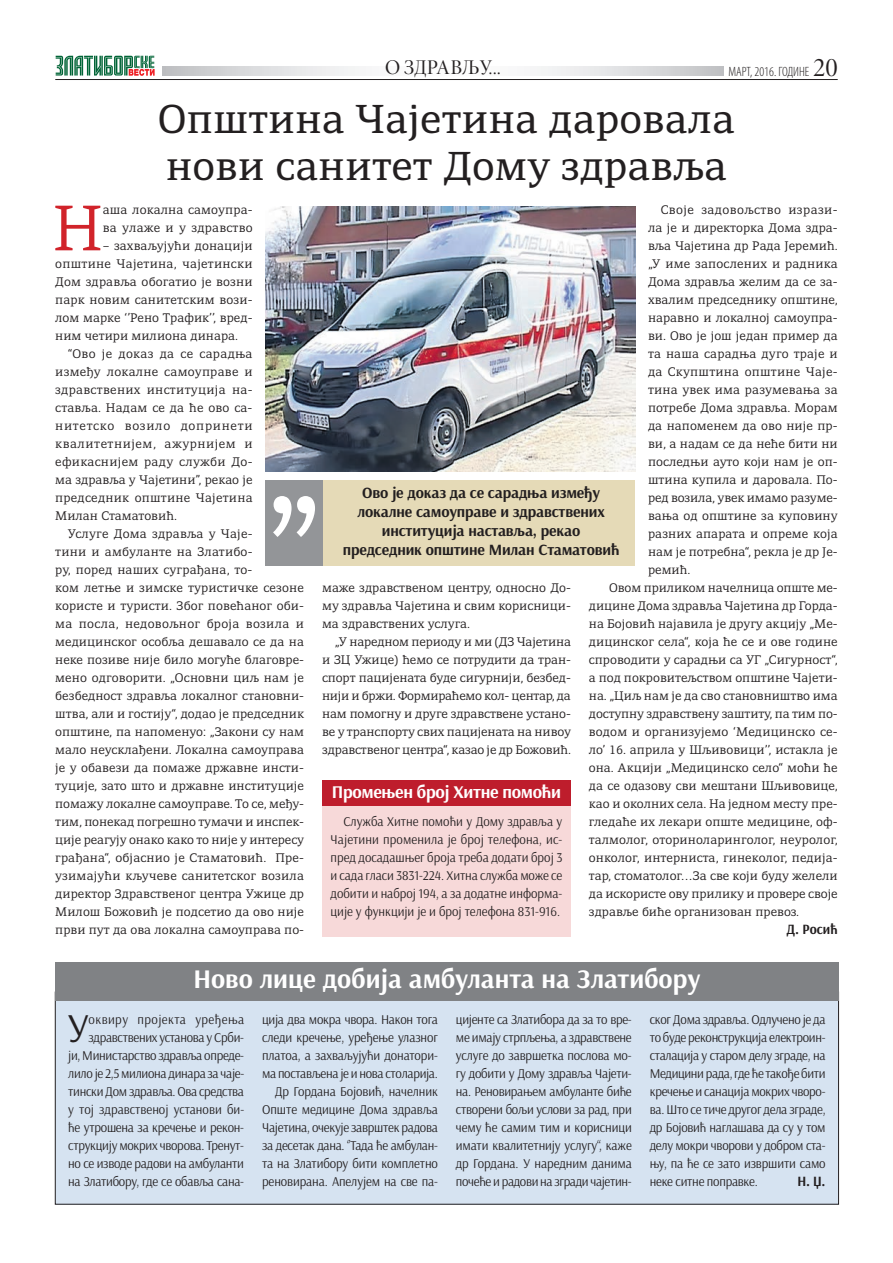
<style>
.page{position:relative;width:893px;height:1263px;background:#fff}
.page>*{position:absolute;margin:0;border:0;box-sizing:border-box;transform-origin:0 0}
.t1{font:300 61.95px "Adamant";color:#d1232a}
.t2{font:41.25px "Arsenal";color:#231f20;scale:.95 1}
.t3{font:39px/46.8px "Adamant";color:#231f20}
.t4{font:700 27px "Arsenal";color:#fff}
.t5{font:21px "Minion Pro Disp";color:#231f20}
.t6{font:700 18px "Arsenal";letter-spacing:-.02em;color:#fff}
.t7{font:700 15.75px/18.9px "Arsenal";letter-spacing:-.01em;color:#231f20;text-align:center}
.t8{font:700 14.25px "Arsenal";color:#231f20;scale:.95 1}
.t9{font:13.5px/18px "Arsenal";letter-spacing:-.02em;color:#231f20;text-align:justify;scale:.95 1}
.t10{font:300 condensed 13.5px "Myriad Pro";color:#231f20}
.t11{font:300 12px/18px "Adamant";color:#231f20;text-align:justify}
.t12{font:300 12px "Adamant";letter-spacing:.035em;color:#231f20}
.t13{font:300 12px "Adamant";letter-spacing:.02em;color:#231f20}
.s1{font-family:"Minion Pro Disp";font-weight:400;font-stretch:normal;font-size:27px}
</style>
<div class="page">
<svg style="left:55px;top:55px;width:100px;height:21px"></svg>
<hr style="left:55px;top:79px;width:783px;height:1px;background:#231f20">
<svg style="left:163px;top:67px;width:560px;height:9px"></svg>
<div style="left:55px;top:992px;width:783px;height:212px;background:#d6e3f1"></div>
<img style="left:265px;top:207px;width:370px;height:264px">
<div style="left:265px;top:480px;width:370px;height:85px;background:#e5dab7"></div>
<div style="left:265px;top:480px;width:58px;height:85px;background:#939598"></div>
<svg style="left:273px;top:496px;width:42px;height:41px"></svg>
<div style="left:55px;top:962px;width:784px;height:38px;background:#808285"></div>
<div style="left:322px;top:780px;width:249px;height:26px;background:#be1d2c"></div>
<div style="left:322px;top:806px;width:249px;height:130px;background:#f7d9d9"></div>
<h3 class="t5" style="left:385px;top:54px;width:117px">О ЗДРАВЉУ...</h3>
<p class="t10" style="left:728px;top:63px;width:111px">МАРТ, 2016. ГОДИНЕ <span class="s1">20</span></p>
<h3 class="t3" style="left:158px;top:96px;width:579px">Оп шти на Ча је ти на да ро ва ла но ви са ни тет До му здра вља</h3>
<h1 class="t1" style="left:53px;top:192px;width:51px">Н</h1>
<p class="t11" style="left:103px;top:201px;width:151px">а ша ло кал на само у пра&shy;ва улаже и у здравство</p>
<p class="t11" style="left:55px;top:237px;width:199px;text-indent:48px">– захваљујући донацији општине Чајетина, чајетински Дом здравља обогатио је возни парк новим санитетским вози&shy;лом мар ке ‘’Ре но Тра фик’’, вред&shy;ним че ти ри ми ли о на ди на ра.</p>
<p class="t11" style="left:55px;top:345px;width:199px;text-indent:13px">“Ово је доказ да се сарад ња између локалне само у пра ве и здравствених институција на&shy;ставља. Надам се да ће ово са&shy;нитетско возило доприне ти квалитетнијем, ажурнијем и ефикаснијем раду служби До&shy;ма здра вља у Ча је ти ни”, ре као је председник општине Чајети на Ми лан Ста ма то вић.</p>
<p class="t11" style="left:55px;top:525px;width:250px;text-align:left;text-indent:13px">Услуге Дома здравља у Чаје-<br>тини и амбуланте на Златибо-<br>ру, поред наших суграђана, то-<br>ком летње и зимске туристичке сезо не користе и туристи. Због повећаног оби&shy;ма посла, недовољног броја возила и медицинског особља дешавало се да на не ке по зи ве ни је би ло мо гу ће бла го вре&shy;мено одговорити. „Основни циљ нам је без бед ност здра вља ло кал ног ста нов ни&shy;штва, али и го сти ју“, до дао је пред сед ник оп шти не, па на по ме нуо: „За ко ни су нам ма ло не ус кла ђе ни. Ло кал на са мо у пра ва је у обавези да помаже државне инсти&shy;ту ци је, за то што и др жав не ин сти ту ци је помажу локалне само у праве. То се, међу&shy;тим, понекад погрешно тумачи и инспек&shy;ције ре а гују онако како то није у интересу грађана“, објаснио је Стаматовић. Пре&shy;у зимајући кључеве санитетског вози ла ди рек тор Здрав стве ног цен тра Ужи це др Ми лош Бо жо вић је под се тио да ово ни је пр ви пут да ова ло кал на са мо у пра ва по-</p>
<p class="t12" style="left:661px;top:203px;width:178px">Своје задовољство изрази-</p>
<p class="t11" style="left:648px;top:219px;width:191px">ла је и директорка Дома здра-</p>
<p class="t11" style="left:648px;top:237px;width:191px">вља Ча је ти на др Ра да Је ре мић.</p>
<p class="t11" style="left:648px;top:255px;width:191px">„У име запослених и радни ка</p>
<p class="t11" style="left:648px;top:273px;width:191px">До ма здра вља же лим да се за-</p>
<p class="t11" style="left:648px;top:291px;width:191px">хва лим пред сед ни ку оп шти не,</p>
<p class="t11" style="left:648px;top:309px;width:191px">на рав но и ло кал ној са мо у пра-</p>
<p class="t11" style="left:648px;top:327px;width:191px">ви. Ово је још је дан при мер да</p>
<p class="t11" style="left:648px;top:345px;width:191px">та наша сарадња дуго траје и</p>
<p class="t13" style="left:648px;top:365px;width:191px">да Скупштина општине Чаје-</p>
<p class="t11" style="left:648px;top:381px;width:191px">тина увек има раз у мевања за</p>
<p class="t11" style="left:648px;top:399px;width:191px">по тре бе До ма здра вља. Мо рам</p>
<p class="t11" style="left:648px;top:417px;width:191px">да напоменем да ово није пр-</p>
<p class="t11" style="left:648px;top:435px;width:191px">ви, а на дам се да не ће би ти ни</p>
<p class="t11" style="left:648px;top:453px;width:191px">последњи ауто који нам је оп-</p>
<p class="t11" style="left:648px;top:471px;width:191px">шти на ку пи ла и да ро ва ла. По-</p>
<p class="t11" style="left:648px;top:489px;width:191px">ред возила, увек имамо раз у ме-</p>
<p class="t11" style="left:648px;top:507px;width:191px">вања од општине за купови ну</p>
<p class="t11" style="left:648px;top:525px;width:191px">разних апарата и опреме ко ја</p>
<p class="t11" style="left:648px;top:543px;width:191px">нам је по треб на“, ре кла је др Је-</p>
<p class="t11" style="left:648px;top:561px;width:44px">ре мић.</p>
<p class="t11" style="left:609px;top:579px;width:230px">Овом приликом начелница опште ме-</p>
<p class="t11" style="left:589px;top:597px;width:250px">дицине Дома здравља Чајетина др Горда-</p>
<p class="t11" style="left:589px;top:615px;width:250px">на Бо јо вић на ја ви ла је дру гу ак ци ју „Ме-</p>
<p class="t11" style="left:589px;top:633px;width:250px">ди цин ског се ла“, ко ја ће се и ове го ди не</p>
<p class="t11" style="left:589px;top:651px;width:250px">спро во ди ти у са рад њи са УГ „Си гур ност“,</p>
<p class="t11" style="left:589px;top:669px;width:250px">а под по кро ви тељ ством оп шти не Ча је ти-</p>
<p class="t11" style="left:589px;top:687px;width:250px">на. „Циљ нам је да сво становништво има</p>
<p class="t11" style="left:589px;top:705px;width:250px">доступну здравствену заштиту, па тим по-</p>
<p class="t11" style="left:589px;top:723px;width:250px">водом и органи зу јемо ‘Медицинско се-</p>
<p class="t11" style="left:589px;top:741px;width:250px">ло’ 16. апри ла у Шљи во ви ци’’, ис та кла је</p>
<p class="t11" style="left:589px;top:759px;width:250px">она. Ак ци ји „Ме ди цин ско се ло“ мо ћи ће</p>
<p class="t11" style="left:589px;top:777px;width:250px">да се ода зо ву сви ме шта ни Шљи во ви це,</p>
<p class="t11" style="left:589px;top:795px;width:250px">као и окол них се ла. На јед ном ме сту пре-</p>
<p class="t11" style="left:589px;top:813px;width:250px">гле да ће их ле ка ри оп ште ме ди ци не, оф-</p>
<p class="t11" style="left:589px;top:831px;width:250px">талмолог, оториноларинголог, не у ролог,</p>
<p class="t11" style="left:589px;top:849px;width:250px">онколог, интерниста, гинеколог, педија-</p>
<p class="t11" style="left:589px;top:867px;width:250px">тар, сто ма то лог…За све ко ји бу ду же ле ли</p>
<p class="t11" style="left:589px;top:885px;width:250px">да искористе ову прилику и провере своје</p>
<p class="t11" style="left:589px;top:903px;width:212px">здра вље би ће ор га ни зо ван пре воз.</p>
<p class="t8" style="left:786px;top:921px;width:56px">Д. Ро сић</p>
<h3 class="t7" style="left:343px;top:483px;width:278px">Ово је доказ да се сарадња између локалне само у праве и здравствених институција наставља, рекао председник општине Милан Стаматовић</h3>
<p class="t11" style="left:322px;top:579px;width:250px">ма же здрав стве ном цен тру, од но сно До&shy;му здра вља Ча је ти на и свим ко ри сни ци&shy;ма здрав стве них услу га.</p>
<p class="t11" style="left:322px;top:633px;width:250px;text-indent:13px">„У наредном пери о ду и ми (ДЗ Чајетина и ЗЦ Ужице) ћемо се потрудити да тран&shy;спорт пацијената буде сигурнији, безбед&shy;нији и бржи. Формираћемо кол- центар, да нам помогну и друге здравствене устано&shy;ве у транспорту свих пацијената на нивоу здравственог центра“, казао је др Божовић.</p>
<h3 class="t6" style="left:332px;top:781px;width:231px">Промењен број Хитне помоћи</h3>
<p class="t9" style="left:331px;top:813px;width:246px;text-indent:13px">Служба Хитне помоћи у Дому здравља у Чајетини променила је број телефона, ис&shy;пред досадашњег броја треба додати број 3 и сада гласи 3831-224. Хитна служба може се добити и наброј 194, а за додатне информа&shy;ције у функцији је и број телефона 831-916.</p>
<h3 class="t4" style="left:193px;top:962px;width:508px">Но во ли це до би ја ам бу лан та на Зла ти бо ру</h3>
<p class="t9" style="left:68px;top:1011px;width:187px;text-align:right">оквиру пројекта уређе ња здравствених установа у Срби-<br>ји, Министарство здравља опреде&shy;лило је 2,5 мили о на динара за чаје&shy;тински Дом здравља. Ова средства у тој здравственој установи би&shy;ће утрошена за кречење и рекон&shy;струкцију мокрих чворова. Тренут&shy;но се изводе радови на амбуланти на Златибору, где се обавља сана-</p>
<p class="t9" style="left:262px;top:1011px;width:187px;text-align:right">ција два мокра чвора. Након тога следи кречење, уређење улазног платоа, а захваљујући донатори&shy;ма постављена је и нова столарија.<br>Др Гордана Бојовић, начелник<br>Опште медицине Дома здравља<br>Чајетина, очекује заврштек радова за десетак дана. ‘’Тада ће амбулан&shy;та на Златибору бити комплетно реновирана. Апелујем на све па-</p>
<p class="t9" style="left:456px;top:1011px;width:187px">цијенте са Златибора да за то вре&shy;ме имају стрпљења, а здравствене услуге до завршетка послова мо&shy;гу добити у Дому здравља Чајети&shy;на. Реновирањем амбуланте биће створени бољи услови за рад, при чему ће самим тим и корисници имати квалитетнију услугу“, каже др Гордана. У наредним данима почеће и радови на згради чајетин-</p>
<p class="t9" style="left:650px;top:1011px;width:187px">ског Дома здравља. Одлучено је да то буде реконструкција електроин&shy;сталација у старом делу зграде, на Медицини рада, где ће такође бити кречење и санација мокрих чворо&shy;ва. Што се тиче другог дела зграде, др Бојовић наглашава да су у том делу мокри чворови у добром ста&shy;њу, па ће се зато извршити само неке ситне поправке.</p>
<h2 class="t2" style="left:67px;top:1003px;width:25px">У</h2>
<p class="t8" style="left:798px;top:1173px;width:31px">Н. Џ.</p>
</div>
